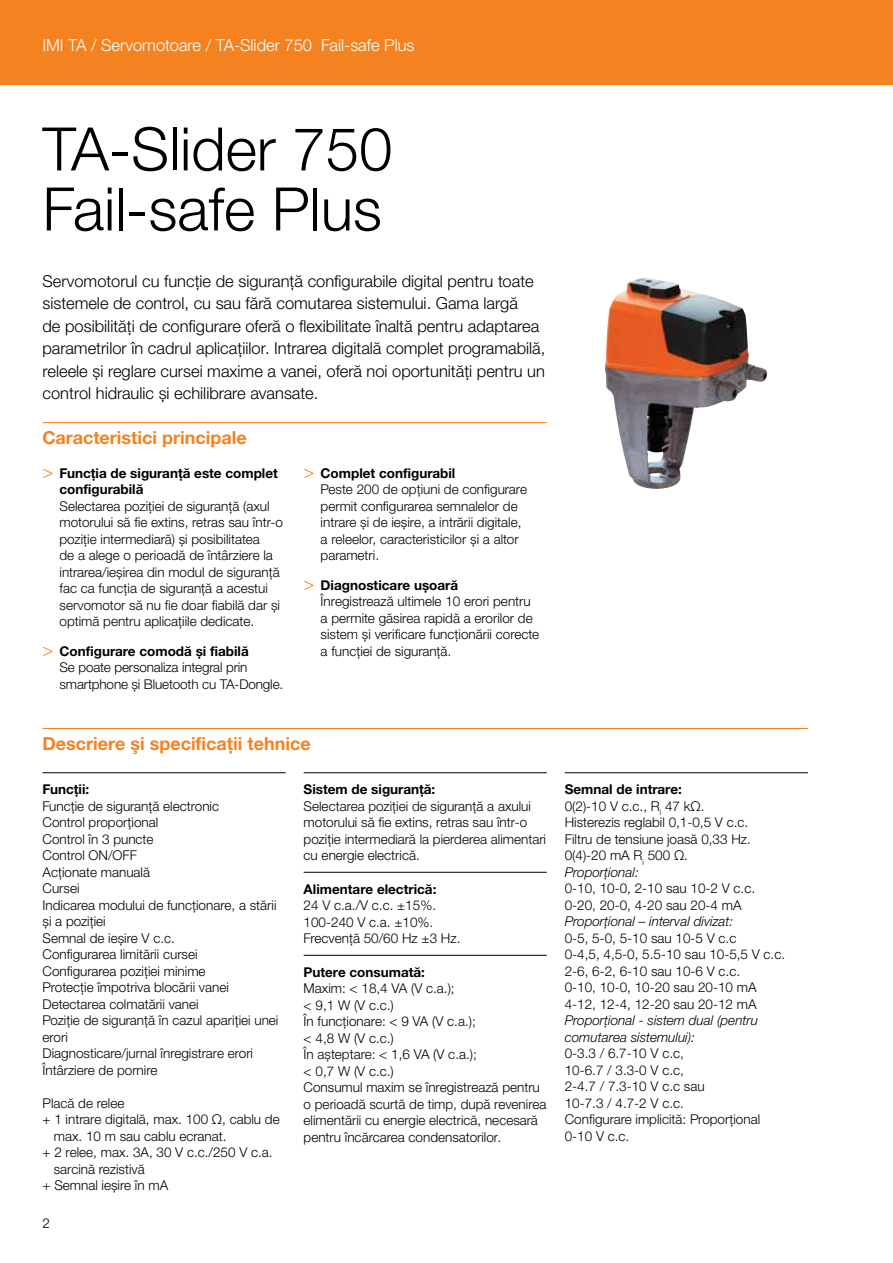
<style>
.page{position:relative;width:893px;height:1263px;background:#fff}
.page>*{position:absolute;margin:0;border:0;box-sizing:border-box;transform-origin:0 0}
.t1{font:300 60px/60px "Helvetica Neue LTW1 G";color:#000}
.t2{font:700 18px "Helvetica Neue LTW1 G";color:#f58220}
.t3{font:300 16.5px/22.5px "Helvetica Neue LTW1 G";color:#000}
.t4{font:300 16.5px "Helvetica Neue LTW1 G";color:#fff}
.t5{font:300 13.5px/16.5px "Helvetica Neue LTW1 G";color:#000}
.t6{font:700 13.5px/16.5px "Helvetica Neue LTW1 G";color:#000}
.t7{font:italic 300 13.5px/16.5px "Helvetica Neue LTW1 G";color:#000}
.s1{font-family:"Helvetica Neue LT Std";font-weight:300;font-size:18px;color:#f58220}
.s2{font-family:"Helvetica Neue LT Std";font-size:18px;color:#f58220}
.s3{font-weight:700}
.s4{font-style:italic}
</style>
<div class="page">
<div style="left:0;top:0;width:893px;height:85px;background:#f58220"></div>
<hr style="left:43px;top:422px;width:504px;height:1px;background:#f58220">
<hr style="left:43px;top:728px;width:765px;height:1px;background:#f58220">
<hr style="left:43px;top:772px;width:243px;height:1px;background:#000">
<hr style="left:304px;top:772px;width:243px;height:1px;background:#000">
<hr style="left:304px;top:872px;width:243px;height:1px;background:#000">
<hr style="left:304px;top:955px;width:243px;height:1px;background:#000">
<hr style="left:565px;top:772px;width:243px;height:1px;background:#000">
<img style="left:604px;top:278px;width:164px;height:211px">
<p class="t4" style="left:43px;top:35px;width:373px">IMI TA / Servomotoare / TA-Slider 750 Fail-safe Plus</p>
<h1 class="t1" style="left:43px;top:119px;width:351px">TA-Slider 750<br>Fail-safe Plus</h1>
<p class="t3" style="left:43px;top:270px;width:504px">Servomotorul cu funcție de siguranță configurabile digital pentru toate sistemele de control, cu sau fără comutarea sistemului. Gama largă<br>de posibilități de configurare oferă o flexibilitate înaltă pentru adaptarea parametrilor în cadrul aplicațiilor. Intrarea digitală complet programabilă, releele și reglare cursei maxime a vanei, oferă noi oportunități pentru un control hidraulic și echilibrare avansate.</p>
<h2 class="t2" style="left:43px;top:427px;width:206px">Caracteristici principale</h2>
<p class="t6" style="left:60px;top:465px;width:220px;text-indent:-17px"><span class="s1">&gt;</span> Funcția de siguranță este complet configurabilă</p>
<p class="t5" style="left:60px;top:498px;width:225px">Selectarea poziției de siguranță (axul motorului să fie extins, retras sau într-o poziție intermediară) și posibilitatea<br>de a alege o perioadă de întârziere la intrarea/ieșirea din modul de siguranță fac ca funcția de siguranță a acestui servomotor să nu fie doar fiabilă dar și optimă pentru aplicațiile dedicate.</p>
<p class="t5" style="left:60px;top:643px;width:225px;text-indent:-17px"><span class="s2">&gt;</span> <span class="s3">Configurare comodă și fiabilă<br></span>Se poate personaliza integral prin smartphone și Bluetooth cu TA-Dongle.</p>
<p class="t5" style="left:321px;top:465px;width:208px;text-indent:-17px"><span class="s2">&gt;</span> <span class="s3">Complet configurabil<br></span>Peste 200 de opțiuni de configurare permit configurarea semnalelor de intrare și de ieșire, a intrării digitale, a releelor, caracteristicilor și a altor parametri.</p>
<p class="t5" style="left:321px;top:577px;width:220px;text-indent:-17px"><span class="s2">&gt;</span> <span class="s3">Diagnosticare ușoară<br></span>Înregistrează ultimele 10 erori pentru a permite găsirea rapidă a erorilor de sistem și verificare funcționării corecte a funcției de siguranță.</p>
<h2 class="t2" style="left:43px;top:733px;width:270px">Descriere şi specificaţii tehnice</h2>
<p class="t6" style="left:43px;top:781px;width:48px">Funcţii:</p>
<p class="t5" style="left:43px;top:798px;width:237px">Funcție de siguranță electronic<br>Control proporțional<br>Control în 3 puncte<br>Control ON/OFF<br>Acționate manuală<br>Cursei<br>Indicarea modului de funcționare, a stării și a poziției<br>Semnal de ieșire V c.c.<br>Configurarea limitării cursei<br>Configurarea poziției minime<br>Protecție împotriva blocării vanei<br>Detectarea colmatării vanei<br>Poziție de siguranță în cazul apariției unei erori<br>Diagnosticare/jurnal înregistrare erori<br>Întârziere de pornire</p>
<p class="t5" style="left:43px;top:1095px;width:83px">Placă de relee</p>
<p class="t5" style="left:43px;top:1111px;width:239px">+ 1 intrare digitală, max. 100 Ω, cablu de</p>
<p class="t5" style="left:54px;top:1128px;width:174px">max. 10 m sau cablu ecranat.</p>
<p class="t5" style="left:43px;top:1144px;width:232px">+ 2 relee, max. 3A, 30 V c.c./250 V c.a.</p>
<p class="t5" style="left:54px;top:1161px;width:93px">sarcină rezistivă</p>
<p class="t5" style="left:43px;top:1177px;width:127px">+ Semnal ieșire în mA</p>
<p class="t6" style="left:304px;top:781px;width:133px">Sistem de siguranță:</p>
<p class="t5" style="left:304px;top:798px;width:244px">Selectarea poziției de siguranță a axului motorului să fie extins, retras sau într-o poziție intermediară la pierderea alimentari cu energie electrică.</p>
<p class="t6" style="left:304px;top:881px;width:134px">Alimentare electrică:</p>
<p class="t5" style="left:304px;top:897px;width:158px">24 V c.a./V c.c. ±15%.<br>100-240 V c.a. ±10%.<br>Frecvenţă 50/60 Hz ±3 Hz.</p>
<p class="t6" style="left:304px;top:964px;width:123px">Putere consumată:</p>
<p class="t5" style="left:304px;top:980px;width:244px">Maxim: &lt; 18,4 VA (V c.a.);<br>&lt; 9,1 W (V c.c.)<br>În funcționare: &lt; 9 VA (V c.a.);<br>&lt; 4,8 W (V c.c.)<br>În așteptare: &lt; 1,6 VA (V c.a.);<br>&lt; 0,7 W (V c.c.)<br>Consumul maxim se înregistrează pentru o perioadă scurtă de timp, după revenirea elimentării cu energie electrică, necesară pentru încărcarea condensatorilor.</p>
<p class="t5" style="left:43px;top:1215px;width:9px">2</p>
<p class="t5" style="left:565px;top:781px;width:188px"><span class="s3">Semnal de intrare:<br></span>0(2)-10 V c.c., R<sub>i</sub> 47 kΩ.<br>Histerezis reglabil 0,1-0,5 V c.c.<br>Filtru de tensiune joasă 0,33 Hz.<br>0(4)-20 mA R<sub>i</sub> 500 Ω.<br><span class="s4">Proporțional:</span></p>
<p class="t5" style="left:565px;top:880px;width:192px">0-10, 10-0, 2-10 sau 10-2 V c.c.<br>0-20, 20-0, 4-20 sau 20-4 mA</p>
<p class="t7" style="left:565px;top:913px;width:170px">Proporțional – interval divizat:</p>
<p class="t5" style="left:565px;top:930px;width:222px">0-5, 5-0, 5-10 sau 10-5 V c.c<br>0-4,5, 4,5-0, 5.5-10 sau 10-5,5 V c.c.<br>2-6, 6-2, 6-10 sau 10-6 V c.c.<br>0-10, 10-0, 10-20 sau 20-10 mA<br>4-12, 12-4, 12-20 sau 20-12 mA</p>
<p class="t7" style="left:565px;top:1012px;width:195px">Proporțional - sistem dual (pentru comutarea sistemului):</p>
<p class="t5" style="left:565px;top:1045px;width:197px">0-3.3 / 6.7-10 V c.c,<br>10-6.7 / 3.3-0 V c.c,<br>2-4.7 / 7.3-10 V c.c sau<br>10-7.3 / 4.7-2 V c.c.<br>Configurare implicită: Proporțional<br>0-10 V c.c.</p>
</div>
